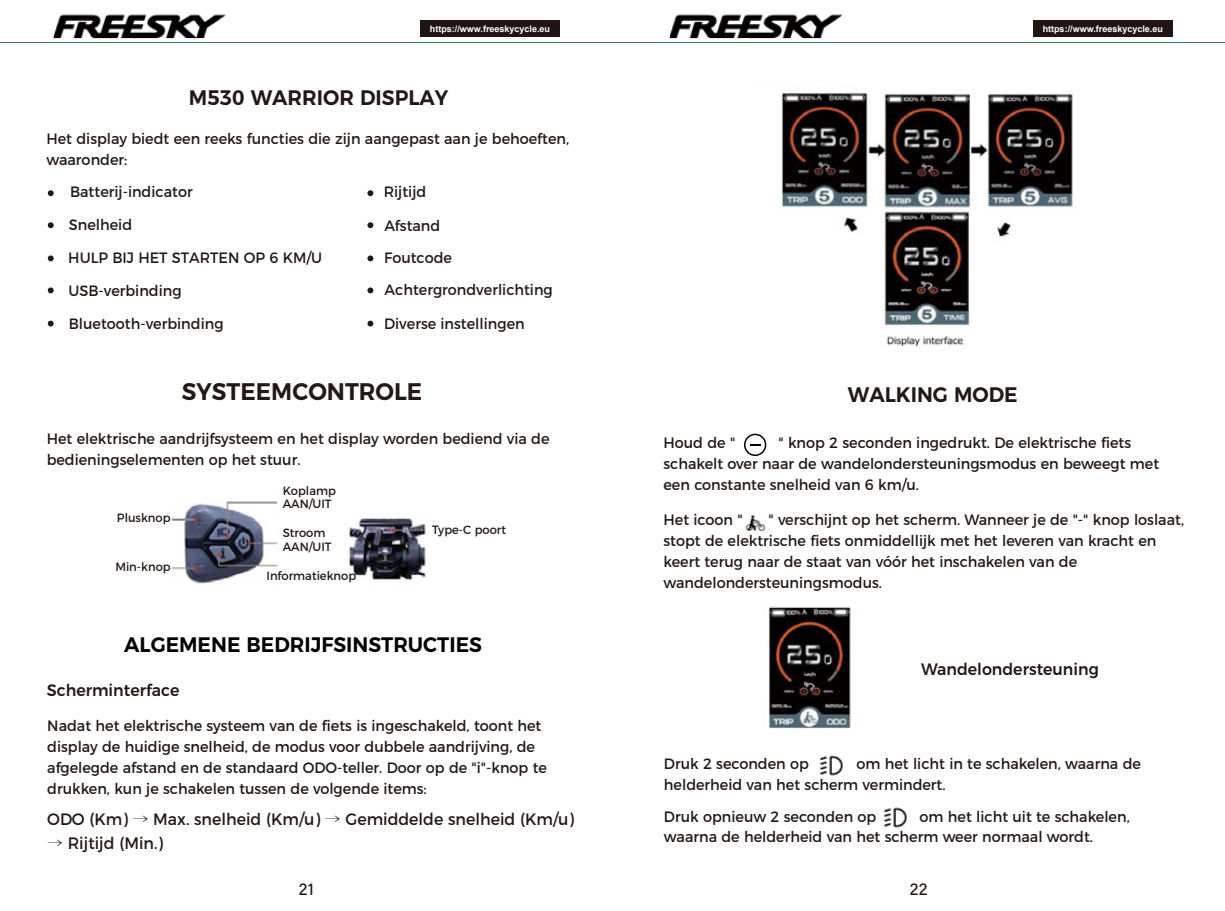
<style>
.page{position:relative;width:1225px;height:911px;background:#fff}
.page>*{position:absolute;margin:0;border:0;box-sizing:border-box;transform-origin:0 0}
.t1{font:600 24px "Montserrat";color:#231815;scale:.96 1}
.t2{font:600 21px "Montserrat";color:#231815;scale:.96 1}
.t3{font:600 21px "Montserrat";color:#040000;scale:.96 1}
.t4{font:16.5px "Montserrat";color:#231815;scale:.96 1}
.t5{font:500 16.5px "Montserrat";color:#231815;scale:.96 1}
.t6{font:15px/21px "Montserrat";color:#231815;scale:.96 1}
.t7{font:12px/13.5px "Montserrat";color:#231815;scale:.96 1}
.t8{font:700 9px "Arial";color:#fff}
.s1{font-family:"Adobe Song Std";font-weight:300}
</style>
<div class="page">
<hr style="left:0;top:42px;width:1225px;height:1px;background:#3b835a">
<img style="left:53px;top:14px;width:173px;height:24px">
<div style="left:420px;top:20px;width:140px;height:17px;background:#1f1512"></div>
<img style="left:670px;top:14px;width:173px;height:24px">
<div style="left:1033px;top:20px;width:139px;height:17px;background:#1f1512"></div>
<div style="left:744px;top:433px;width:22px;height:23px;border:2px solid #040000;border-radius:50%"></div>
<svg style="left:750px;top:444px;width:10px;height:2px"></svg>
<svg style="left:367px;top:190px;width:7px;height:6px"></svg>
<svg style="left:48px;top:190px;width:6px;height:6px"></svg>
<img style="left:171px;top:501px;width:255px;height:83px">
<img style="left:781px;top:92px;width:292px;height:255px">
<img style="left:745px;top:514px;width:21px;height:17px">
<img style="left:768px;top:606px;width:83px;height:123px">
<img style="left:819px;top:755px;width:24px;height:21px">
<img style="left:883px;top:807px;width:24px;height:21px">
<svg style="left:367px;top:222px;width:7px;height:6px"></svg>
<svg style="left:48px;top:222px;width:6px;height:6px"></svg>
<svg style="left:367px;top:255px;width:7px;height:6px"></svg>
<svg style="left:48px;top:255px;width:6px;height:6px"></svg>
<svg style="left:367px;top:287px;width:7px;height:6px"></svg>
<svg style="left:48px;top:287px;width:6px;height:6px"></svg>
<svg style="left:367px;top:320px;width:7px;height:7px"></svg>
<svg style="left:48px;top:320px;width:6px;height:7px"></svg>
<div style="left:280px;top:481px;width:59px;height:140px;background:#fff"></div>
<p class="t8" style="left:430px;top:23px;width:122px">https://www.freeskycycle.eu</p>
<p class="t8" style="left:1042px;top:23px;width:122px">https://www.freeskycycle.eu</p>
<h2 class="t2" style="left:189px;top:80px;width:271px">M530 WARRIOR DISPLAY</h2>
<p class="t6" style="left:46px;top:127px;width:546px">Het display biedt een reeks functies die zijn aangepast aan je behoeften, waaronder:</p>
<p class="t6" style="left:68px;top:174px;width:266px;line-height:32.7px">Batterij-indicator<br>Snelheid<br>HULP BIJ HET STARTEN OP 6 KM/U<br>USB-verbinding<br>Bluetooth-verbinding</p>
<p class="t6" style="left:384px;top:180px;width:46px">Rijtijd</p>
<p class="t6" style="left:384px;top:208px;width:177px;line-height:32.4px">Afstand<br>Foutcode<br>Achtergrondverlichting</p>
<p class="t6" style="left:384px;top:311px;width:148px">Diverse instellingen</p>
<h1 class="t1" style="left:182px;top:372px;width:252px">SYSTEEMCONTROLE</h1>
<p class="t6" style="left:47px;top:427px;width:525px">Het elektrische aandrijfsysteem en het display worden bediend via de bedieningselementen op het stuur.</p>
<p class="t7" style="left:117px;top:510px;width:57px">Plusknop</p>
<p class="t7" style="left:115px;top:558px;width:59px">Min-knop</p>
<p class="t7" style="left:283px;top:483px;width:57px">Koplamp<br>AAN/UIT</p>
<p class="t7" style="left:283px;top:525px;width:52px">Stroom<br>AAN/UIT</p>
<p class="t7" style="left:266px;top:568px;width:95px">Informatieknop</p>
<p class="t7" style="left:432px;top:521px;width:79px">Type-C poort</p>
<h2 class="t3" style="left:124px;top:627px;width:374px">ALGEMENE BEDRIJFSINSTRUCTIES</h2>
<p class="t5" style="left:47px;top:677px;width:140px">Scherminterface</p>
<p class="t6" style="left:47px;top:713px;width:522px">Nadat het elektrische systeem van de fiets is ingeschakeld, toont het display de huidige snelheid, de modus voor dubbele aandrijving, de afgelegde afstand en de standaard ODO-teller. Door op de "i"-knop te drukken, kun je schakelen tussen de volgende items:</p>
<p class="t4" style="left:47px;top:806px;width:550px">ODO (Km) <span class="s1">→</span> Max. snelheid (Km/u) <span class="s1">→</span> Gemiddelde snelheid (Km/u)</p>
<p class="t4" style="left:47px;top:830px;width:122px"><span class="s1">→</span> Rijtijd (Min.)</p>
<h2 class="t2" style="left:848px;top:378px;width:178px">WALKING MODE</h2>
<p class="t6" style="left:663px;top:431px;width:518px;text-indent:115px">" knop 2 seconden ingedrukt. De elektrische fiets schakelt over naar de wandelondersteuningsmodus en beweegt met een constante snelheid van 6 km/u.</p>
<p class="t6" style="left:663px;top:508px;width:84px">Het icoon "</p>
<p class="t6" style="left:663px;top:431px;width:76px">Houd de "</p>
<p class="t6" style="left:663px;top:508px;width:544px;text-indent:105px">" verschijnt op het scherm. Wanneer je de "-" knop loslaat, stopt de elektrische fiets onmiddellijk met het leveren van kracht en keert terug naar de staat van vóór het inschakelen van de wandelondersteuningsmodus.</p>
<p class="t5" style="left:921px;top:656px;width:186px">Wandelondersteuning</p>
<p class="t6" style="left:664px;top:752px;width:498px;text-indent:192px">om het licht in te schakelen, waarna de helderheid van het scherm vermindert.</p>
<p class="t6" style="left:664px;top:752px;width:152px">Druk 2 seconden op</p>
<p class="t6" style="left:664px;top:804px;width:487px;text-indent:256px">om het licht uit te schakelen, waarna de helderheid van het scherm weer normaal wordt.</p>
<p class="t6" style="left:664px;top:804px;width:223px">Druk opnieuw 2 seconden op</p>
</div>
